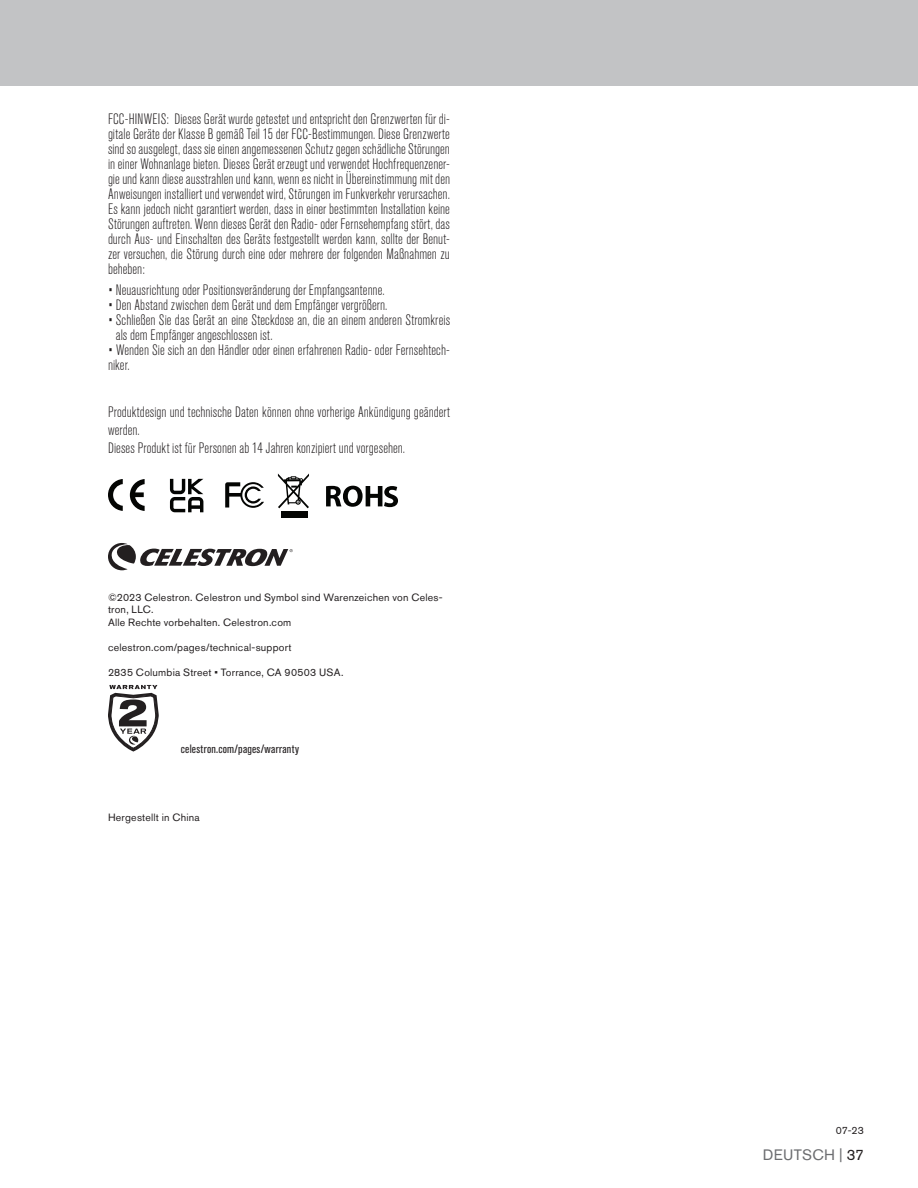
<style>
.page{position:relative;width:918px;height:1188px;background:#fff}
.page>*{position:absolute;margin:0;border:0;box-sizing:border-box;transform-origin:0 0}
.t1{font:300 condensed 15px/15px "Akzidenz Grotesk Pro";letter-spacing:.005em;color:#231f20}
.t2{font:15px "Akzidenz Grotesk Pro";letter-spacing:.015em;color:#6c6d70}
.t3{font:condensed 12px "Akzidenz Grotesk Pro";letter-spacing:.025em;color:#231f20}
.t4{font:10.5px/12.6px "Akzidenz Grotesk Pro";letter-spacing:.02em;color:#231f20}
.s1{color:#231f20}
</style>
<div class="page">
<div style="left:0;top:0;width:918px;height:85px;background:#c2c3c5"></div>
<svg style="left:108px;top:479px;width:15px;height:32px"></svg>
<svg style="left:130px;top:479px;width:15px;height:32px"></svg>
<svg style="left:225px;top:482px;width:39px;height:26px"></svg>
<svg style="left:326px;top:486px;width:72px;height:21px"></svg>
<div style="left:281px;top:511px;width:26px;height:7px;background:#040503"></div>
<svg style="left:278px;top:474px;width:31px;height:34px"></svg>
<svg style="left:170px;top:479px;width:33px;height:33px"></svg>
<svg style="left:108px;top:543px;width:185px;height:27px"></svg>
<svg style="left:108px;top:685px;width:51px;height:67px"></svg>
<p class="t1" style="left:108px;top:110px;width:344px;text-align:justify">FCC-HINWEIS: Dieses Gerät wurde getestet und entspricht den Grenzwerten für di&shy;gitale Geräte der Klasse B gemäß Teil 15 der FCC-Bestimmungen. Diese Grenzwerte sind so ausgelegt, dass sie einen angemessenen Schutz gegen schädliche Störungen in einer Wohnanlage bieten. Dieses Gerät erzeugt und verwendet Hochfrequenzener&shy;gie und kann diese ausstrahlen und kann, wenn es nicht in Übereinstimmung mit den Anweisungen installiert und verwendet wird, Störungen im Funkverkehr verursachen.<br>Es kann jedoch nicht garantiert werden, dass in einer bestimmten Installation keine Störungen auftreten. Wenn dieses Gerät den Radio- oder Fernsehempfang stört, das durch Aus- und Einschalten des Geräts festgestellt werden kann, sollte der Benut&shy;zer versuchen, die Störung durch eine oder mehrere der folgenden Maßnahmen zu beheben:</p>
<p class="t1" style="left:108px;top:282px;width:278px">• Neuausrichtung oder Positionsveränderung der Empfangsantenne.</p>
<p class="t1" style="left:108px;top:297px;width:281px">• Den Abstand zwischen dem Gerät und dem Empfänger vergrößern.</p>
<p class="t1" style="left:116px;top:312px;width:336px;text-indent:-8px">• Schließen Sie das Gerät an eine Steckdose an, die an einem anderen Stromkreis als dem Empfänger angeschlossen ist.</p>
<p class="t1" style="left:108px;top:342px;width:343px">• Wenden Sie sich an den Händler oder einen erfahrenen Radio- oder Fernsehtech&shy;niker.</p>
<p class="t1" style="left:108px;top:402px;width:343px;line-height:18px">Produktdesign und technische Daten können ohne vorherige Ankündigung geändert werden.<br>Dieses Produkt ist für Personen ab 14 Jahren konzipiert und vorgesehen.</p>
<p class="t4" style="left:108px;top:591px;width:336px">©2023 Celestron. Celestron und Symbol sind Warenzeichen von Celes&shy;tron, LLC.<br>Alle Rechte vorbehalten. Celestron.com</p>
<p class="t4" style="left:108px;top:641px;width:185px">celestron.com/pages/technical-support</p>
<p class="t4" style="left:108px;top:666px;width:237px">2835 Columbia Street • Torrance, CA 90503 USA.</p>
<p class="t3" style="left:181px;top:741px;width:120px">celestron.com/pages/warranty</p>
<p class="t4" style="left:108px;top:811px;width:93px">Hergestellt in China</p>
<p class="t4" style="left:836px;top:1124px;width:29px">07-23</p>
<p class="t2" style="left:763px;top:1145px;width:103px">DEUTSCH | <span class="s1">37</span></p>
</div>
